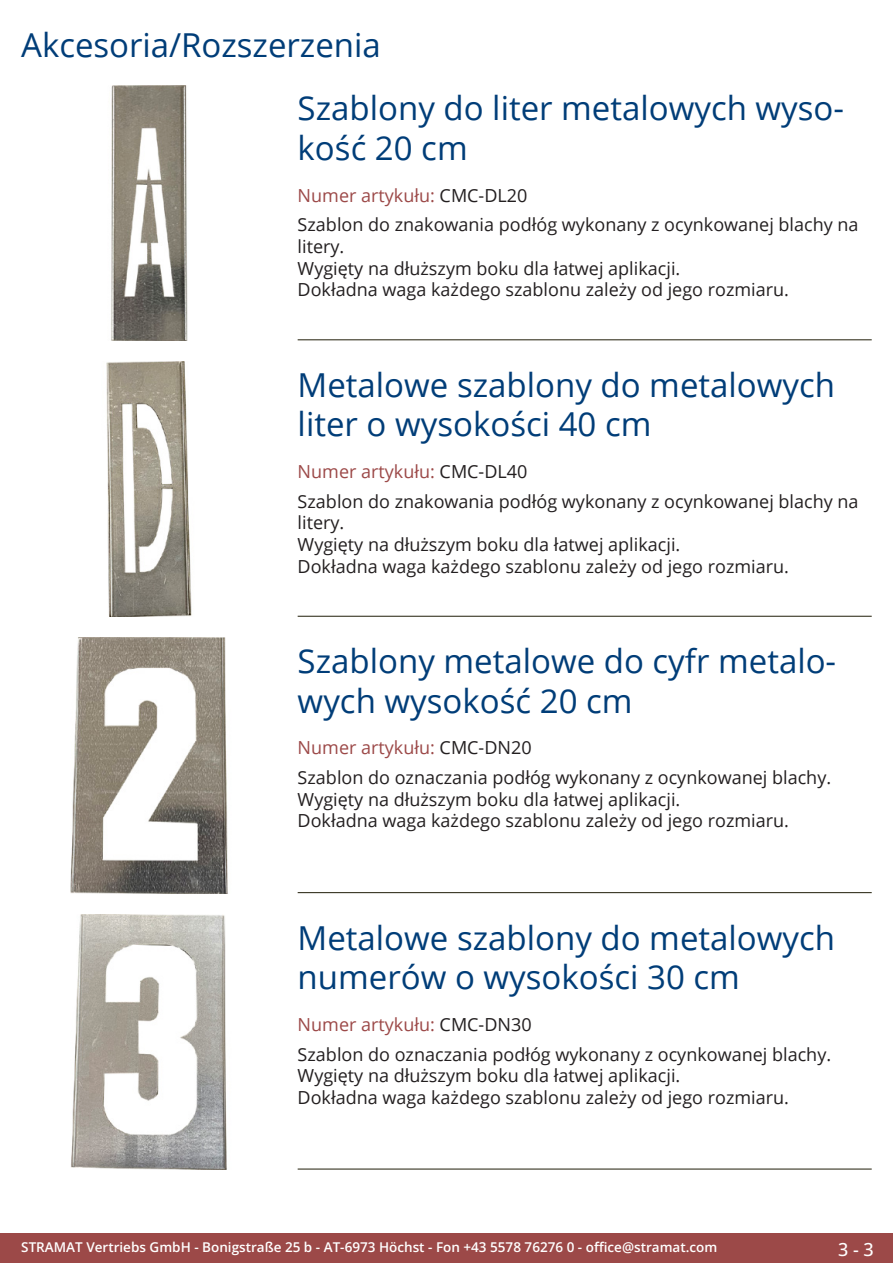
<style>
.page{position:relative;width:893px;height:1263px;background:#fff}
.page>*{position:absolute;margin:0;border:0;box-sizing:border-box;transform-origin:0 0}
.Produkttitel{font:33px/39.6px "Open Sans";color:#003d78}
.RastTitel{font:33px "Open Sans";color:#003d78}
.Beschreibung_Text{font:18px/21.6px "Open Sans";color:#231f20}
.TechDaten_Überschrif{font:18px "Open Sans";color:#9c4948}
.t1{font:500 18px "Open Sans";color:#fff}
.t2{font:600 13.5px "Open Sans";color:#fff}
.s1{color:#231f20}
</style>
<div class="page">
<div style="left:0;top:1233px;width:893px;height:30px;background:#9c4948"></div>
<hr style="left:298px;top:340px;width:574px;height:1px;background:#201d08">
<hr style="left:298px;top:616px;width:574px;height:1px;background:#201d08">
<hr style="left:298px;top:892px;width:574px;height:1px;background:#201d08">
<hr style="left:298px;top:1169px;width:574px;height:1px;background:#201d08">
<img style="left:111px;top:85px;width:77px;height:255px">
<img style="left:106px;top:361px;width:86px;height:256px">
<img style="left:70px;top:638px;width:158px;height:255px">
<img style="left:71px;top:914px;width:156px;height:255px">
<p class="RastTitel" style="left:21px;top:22px;width:361px">Akcesoria/Rozszerzenia</p>
<p class="Produkttitel" style="left:298px;top:88px;width:548px">Szablony do liter metalowych wyso&shy;kość 20 cm</p>
<p class="TechDaten_Überschrif" style="left:298px;top:183px;width:231px">Numer artykułu: <span class="s1">CMC-DL20</span></p>
<p class="Beschreibung_Text" style="left:298px;top:214px;width:562px">Szablon do znakowania podłóg wykonany z ocynkowanej blachy na litery.<br>Wygięty na dłuższym boku dla łatwej aplikacji.<br>Dokładna waga każdego szablonu zależy od jego rozmiaru.</p>
<p class="Produkttitel" style="left:298px;top:364px;width:539px">Metalowe szablony do metalowych liter o wysokości 40 cm</p>
<p class="TechDaten_Überschrif" style="left:298px;top:459px;width:231px">Numer artykułu: <span class="s1">CMC-DL40</span></p>
<p class="Beschreibung_Text" style="left:298px;top:490px;width:562px">Szablon do znakowania podłóg wykonany z ocynkowanej blachy na litery.<br>Wygięty na dłuższym boku dla łatwej aplikacji.<br>Dokładna waga każdego szablonu zależy od jego rozmiaru.</p>
<p class="Produkttitel" style="left:298px;top:640px;width:540px">Szablony metalowe do cyfr metalo&shy;wych wysokość 20 cm</p>
<p class="TechDaten_Überschrif" style="left:298px;top:735px;width:236px">Numer artykułu: <span class="s1">CMC-DN20</span></p>
<p class="Beschreibung_Text" style="left:298px;top:766px;width:535px">Szablon do oznaczania podłóg wykonany z ocynkowanej blachy.<br>Wygięty na dłuższym boku dla łatwej aplikacji.<br>Dokładna waga każdego szablonu zależy od jego rozmiaru.</p>
<p class="Produkttitel" style="left:298px;top:917px;width:539px">Metalowe szablony do metalowych numerów o wysokości 30 cm</p>
<p class="TechDaten_Überschrif" style="left:298px;top:1012px;width:236px">Numer artykułu: <span class="s1">CMC-DN30</span></p>
<p class="Beschreibung_Text" style="left:298px;top:1043px;width:535px">Szablon do oznaczania podłóg wykonany z ocynkowanej blachy.<br>Wygięty na dłuższym boku dla łatwej aplikacji.<br>Dokładna waga każdego szablonu zależy od jego rozmiaru.</p>
<p class="t2" style="left:21px;top:1238px;width:698px">STRAMAT Vertriebs GmbH - Bonigstraße 25 b - AT-6973 Höchst - Fon +43 5578 76276 0 - office@stramat.com</p>
<p class="t1" style="left:838px;top:1237px;width:37px">3 - 3</p>
</div>
